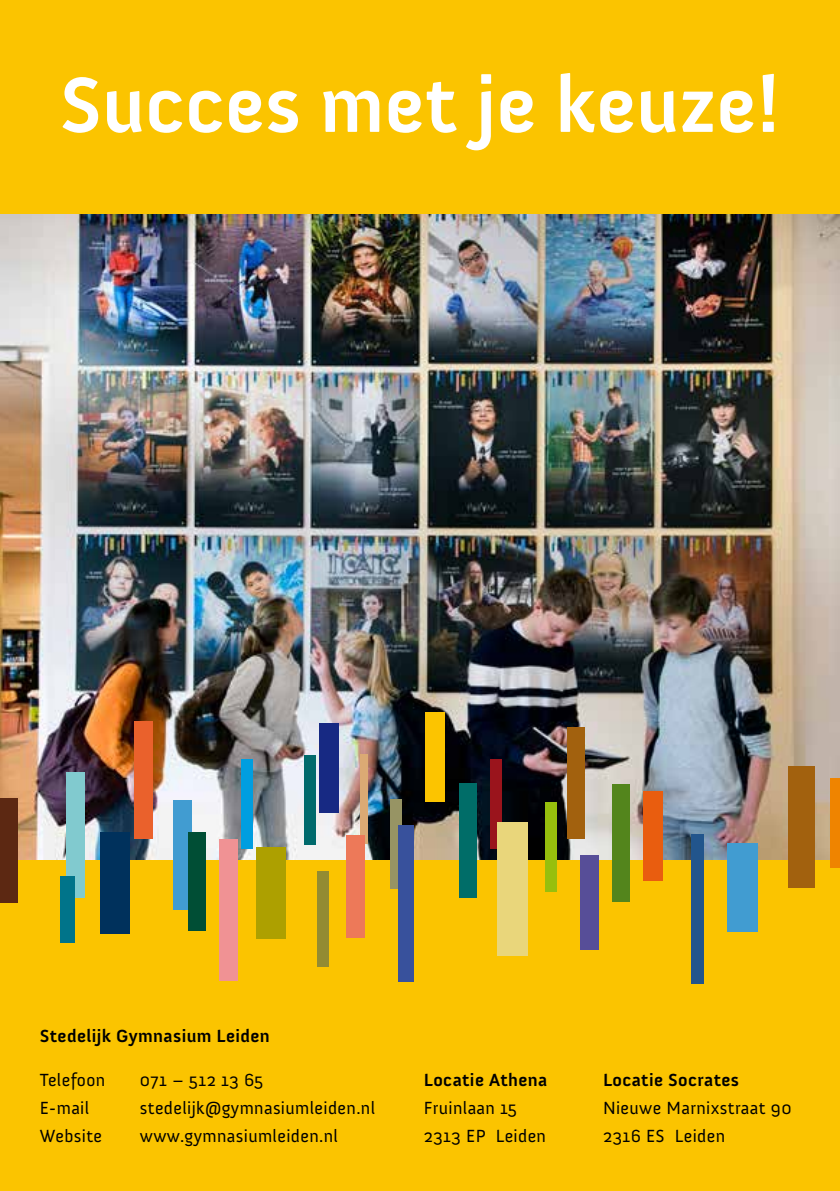
<style>
.page{position:relative;width:840px;height:1191px;background:#fff}
.page>*{position:absolute;margin:0;border:0;box-sizing:border-box;transform-origin:0 0}
.t1{font:700 80px "Anivers";color:#fff}
.t2{font:18px/28px "Anivers";letter-spacing:.02em;color:#000}
.t3{font:700 18px "Anivers";letter-spacing:.02em;color:#000}
</style>
<div class="page">
<div style="left:0;top:0;width:839px;height:1123px;background:#fbc400"></div>
<div style="left:0;top:825px;width:839px;height:366px;background:#fbc400"></div>
<img style="left:0;top:215px;width:839px;height:645px">
<div style="left:360px;top:754px;width:8px;height:90px;background:#dbaa74"></div>
<div style="left:67px;top:772px;width:18px;height:125px;background:#81cacf"></div>
<div style="left:173px;top:800px;width:18px;height:110px;background:#419cd1"></div>
<div style="left:346px;top:835px;width:18px;height:102px;background:#ed7959"></div>
<div style="left:580px;top:855px;width:18px;height:94px;background:#574e98"></div>
<div style="left:134px;top:721px;width:18px;height:118px;background:#ea612c"></div>
<div style="left:727px;top:843px;width:30px;height:89px;background:#419cd1"></div>
<div style="left:691px;top:835px;width:12px;height:149px;background:#22558c"></div>
<div style="left:489px;top:759px;width:12px;height:90px;background:#9a141c"></div>
<div style="left:830px;top:778px;width:9px;height:90px;background:#ef8400"></div>
<div style="left:389px;top:798px;width:12px;height:90px;background:#979464"></div>
<div style="left:545px;top:802px;width:11px;height:90px;background:#97bf0d"></div>
<div style="left:240px;top:758px;width:12px;height:90px;background:#009ee0"></div>
<div style="left:304px;top:755px;width:12px;height:90px;background:#006a6c"></div>
<div style="left:425px;top:712px;width:19px;height:90px;background:#fcc400"></div>
<div style="left:643px;top:791px;width:19px;height:90px;background:#e95d0f"></div>
<div style="left:319px;top:722px;width:20px;height:90px;background:#172983"></div>
<div style="left:0;top:798px;width:17px;height:105px;background:#5c2812"></div>
<div style="left:567px;top:727px;width:18px;height:111px;background:#a2610e"></div>
<div style="left:458px;top:783px;width:18px;height:114px;background:#006d68"></div>
<div style="left:611px;top:784px;width:18px;height:118px;background:#53851c"></div>
<div style="left:60px;top:876px;width:14px;height:66px;background:#00748a"></div>
<div style="left:188px;top:832px;width:18px;height:99px;background:#004e35"></div>
<div style="left:256px;top:847px;width:30px;height:91px;background:#ada000"></div>
<div style="left:787px;top:766px;width:26px;height:121px;background:#a2610e"></div>
<div style="left:316px;top:871px;width:12px;height:95px;background:#938b32"></div>
<div style="left:100px;top:832px;width:30px;height:101px;background:#00315c"></div>
<div style="left:398px;top:824px;width:16px;height:157px;background:#38519c"></div>
<div style="left:497px;top:822px;width:30px;height:134px;background:#e9d67b"></div>
<div style="left:219px;top:839px;width:18px;height:141px;background:#f09294"></div>
<h1 class="t1" style="left:59px;top:61px;width:722px">Succes met je keuze!</h1>
<p class="t3" style="left:40px;top:1026px;width:231px">Stedelijk Gymnasium Leiden</p>
<p class="t2" style="left:40px;top:1066px;width:67px">Telefoon</p>
<p class="t2" style="left:140px;top:1066px;width:125px">071 – 512 13 65</p>
<p class="t2" style="left:40px;top:1094px;width:51px">E-mail</p>
<p class="t2" style="left:140px;top:1094px;width:237px">stedelijk@gymnasiumleiden.nl</p>
<p class="t2" style="left:40px;top:1122px;width:64px">Website</p>
<p class="t2" style="left:140px;top:1122px;width:200px">www.gymnasiumleiden.nl</p>
<p class="t3" style="left:423px;top:1070px;width:125px">Locatie Athena</p>
<p class="t2" style="left:423px;top:1094px;width:124px">Fruinlaan 15<br>2313 EP Leiden</p>
<p class="t3" style="left:602px;top:1070px;width:137px">Locatie Socrates</p>
<p class="t2" style="left:602px;top:1094px;width:190px">Nieuwe Marnixstraat 90<br>2316 ES Leiden</p>
</div>
